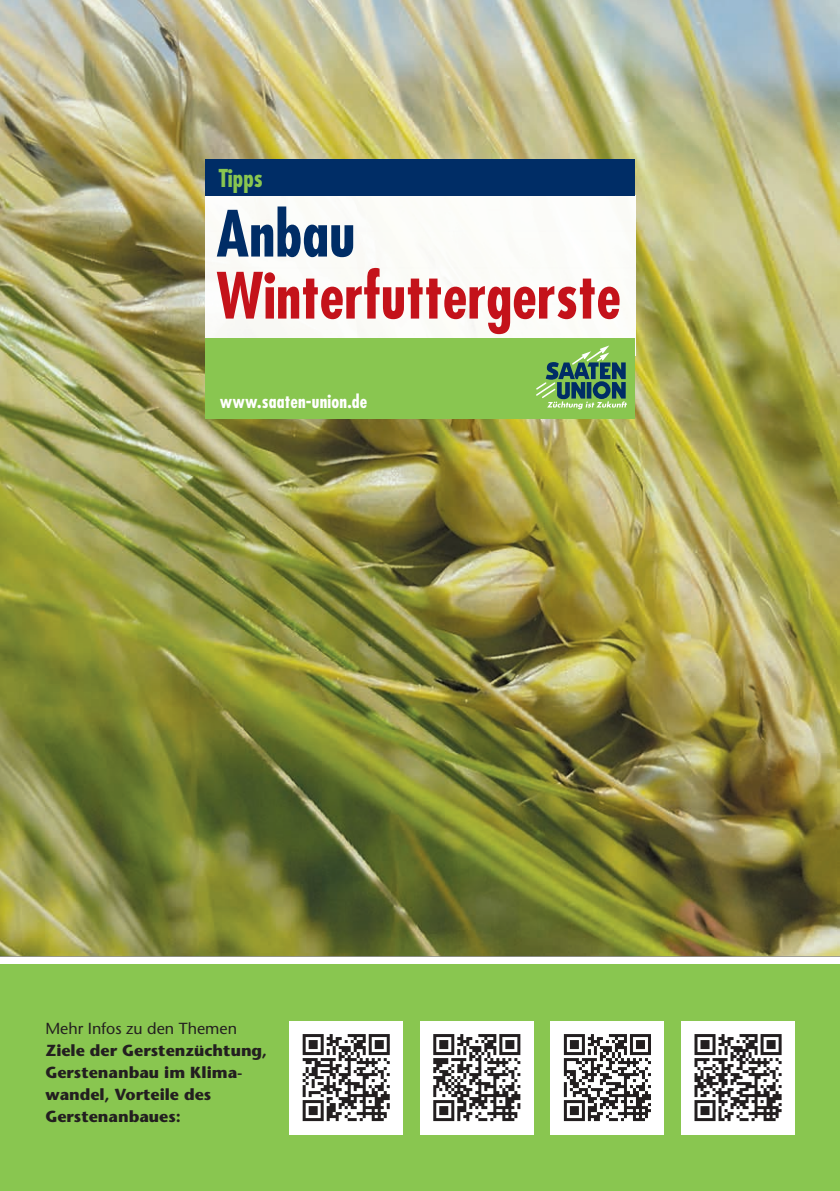
<style>
.page{position:relative;width:840px;height:1191px;background:#fff}
.page>*{position:absolute;margin:0;border:0;box-sizing:border-box;transform-origin:0 0}
.t1{font:700 condensed 62px "Futura";color:#c4121a;scale:.96 1}
.t2{font:700 condensed 62px "Futura";color:#002d66}
.t3{font:700 condensed 24px "Futura";color:#89c650}
.t4{font:700 condensed 18px "Futura";letter-spacing:.01em;color:#fff}
.t5{font:700 16px/22px "Stone Sans";color:#231f20}
.t6{font:16px "Stone Sans";color:#231f20}
</style>
<div class="page">
<div style="left:0;top:964px;width:839px;height:227px;background:#89c650"></div>
<img style="left:0;top:0;width:839px;height:956px">
<img style="left:206px;top:196px;width:428px;height:142px">
<div style="left:206px;top:159px;width:428px;height:37px;background:#002d66"></div>
<div style="left:206px;top:338px;width:428px;height:81px;background:#89c650"></div>
<svg style="left:536px;top:345px;width:90px;height:64px"></svg>
<div style="left:681px;top:1020px;width:113px;height:114px;background:#fff"></div>
<svg style="left:694px;top:1034px;width:87px;height:87px"></svg>
<div style="left:289px;top:1020px;width:114px;height:114px;background:#fff"></div>
<div style="left:420px;top:1020px;width:113px;height:114px;background:#fff"></div>
<div style="left:550px;top:1020px;width:113px;height:114px;background:#fff"></div>
<svg style="left:302px;top:1034px;width:87px;height:87px"></svg>
<svg style="left:433px;top:1034px;width:87px;height:87px"></svg>
<svg style="left:563px;top:1034px;width:87px;height:87px"></svg>
<h2 class="t3" style="left:218px;top:163px;width:46px">Tipps</h2>
<h1 class="t2" style="left:216px;top:195px;width:140px">Anbau</h1>
<h1 class="t1" style="left:216px;top:257px;width:423px">Winterfuttergerste</h1>
<p class="t4" style="left:220px;top:390px;width:149px">www.saaten-union.de</p>
<p class="t6" style="left:45px;top:1018px;width:193px">Mehr Infos zu den Themen</p>
<p class="t5" style="left:45px;top:1038px;width:223px">Ziele der Gerstenzüchtung,<br>Gerstenanbau im Klima&shy;wandel, Vorteile des<br>Gersten anbaues:</p>
</div>
